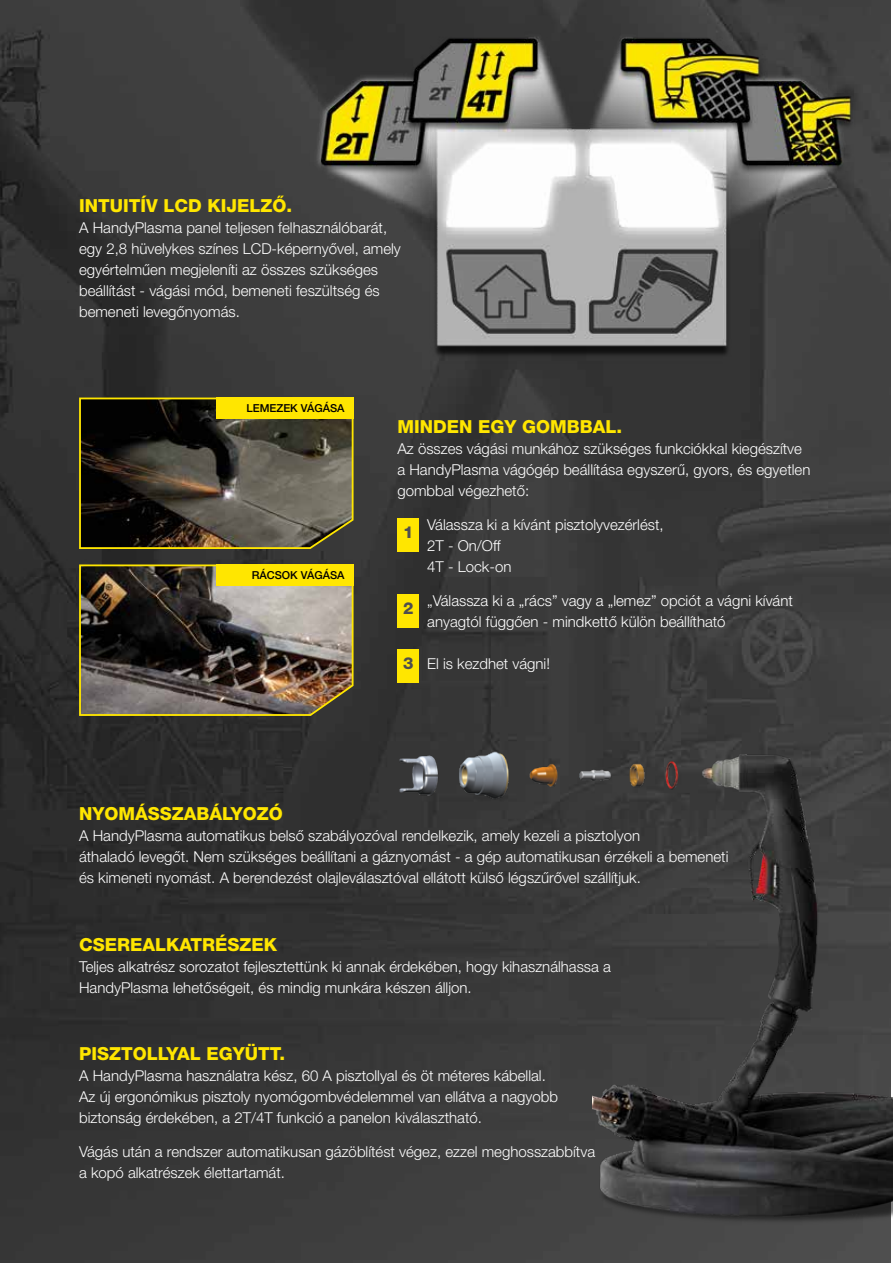
<style>
.page{position:relative;width:893px;height:1263px;background:#fff}
.page>*{position:absolute;margin:0;border:0;box-sizing:border-box;transform-origin:0 0}
.t1{font:800 18px "Helvetica Neue LT Pro";color:#ffe600}
.t2{font:800 16.5px "Helvetica Neue LT Pro";color:#4d4d4f}
.t3{font:300 15px/21px "Helvetica Neue LT Pro";color:#fff}
.t4{font:500 10.95px "Helvetica Neue LT Pro";color:#000}
</style>
<div class="page">
<img style="left:0;top:0;width:891px;height:1263px">
<img style="left:310px;top:30px;width:545px;height:344px">
<img style="left:593px;top:748px;width:300px;height:496px">
<img style="left:397px;top:747px;width:282px;height:56px">
<div style="left:397px;top:518px;width:22px;height:34px;background:#ffe600"></div>
<div style="left:397px;top:594px;width:22px;height:33px;background:#ffe600"></div>
<div style="left:397px;top:649px;width:22px;height:34px;background:#ffe600"></div>
<svg style="left:78px;top:397px;width:276px;height:153px;background:#413d30"></svg>
<div style="left:216px;top:398px;width:138px;height:21px;background:#ffe600"></div>
<img style="left:78px;top:563px;width:276px;height:154px">
<div style="left:216px;top:564px;width:138px;height:22px;background:#ffe600"></div>
<p class="t1" style="left:79px;top:195px;width:215px">INTUITÍV LCD KIJELZŐ.</p>
<p class="t3" style="left:79px;top:217px;width:323px">A HandyPlasma panel teljesen felhasználóbarát, egy 2,8 hüvelykes színes LCD-képernyővel, amely egyértelműen megjeleníti az összes szükséges beállítást - vágási mód, bemeneti feszültség és bemeneti levegőnyomás.</p>
<p class="t4" style="left:246px;top:402px;width:100px">LEMEZEK VÁGÁSA</p>
<p class="t4" style="left:252px;top:569px;width:94px">RÁCSOK VÁGÁSA</p>
<p class="t1" style="left:397px;top:416px;width:226px">MINDEN EGY GOMBBAL.</p>
<p class="t3" style="left:397px;top:438px;width:414px">Az összes vágási munkához szükséges funkciókkal kiegészítve a HandyPlasma vágógép beállítása egyszerű, gyors, és egyetlen gombbal végezhető:</p>
<p class="t3" style="left:427px;top:514px;width:238px">Válassza ki a kívánt pisztolyvezérlést,<br>2T - On/Off<br>4T - Lock-on</p>
<p class="t3" style="left:427px;top:589px;width:367px">„Válassza ki a „rács” vagy a „lemez” opciót a vágni kívánt anyagtól függően - mindkettő külön beállítható</p>
<p class="t3" style="left:427px;top:653px;width:124px">El is kezdhet vágni!</p>
<p class="t2" style="left:403px;top:523px;width:12px">1</p>
<p class="t2" style="left:403px;top:598px;width:12px">2</p>
<p class="t2" style="left:403px;top:653px;width:12px">3</p>
<p class="t1" style="left:79px;top:803px;width:205px">NYOMÁSSZABÁLYOZÓ</p>
<p class="t3" style="left:79px;top:825px;width:651px">A HandyPlasma automatikus belső szabályozóval rendelkezik, amely kezeli a pisztolyon<br>áthaladó levegőt. Nem szükséges beállítani a gáznyomást - a gép automatikusan érzékeli a bemeneti és kimeneti nyomást. A berendezést olajleválasztóval ellátott külső légszűrővel szállítjuk.</p>
<p class="t1" style="left:79px;top:933px;width:200px">CSEREALKATRÉSZEK</p>
<p class="t3" style="left:79px;top:955px;width:533px">Teljes alkatrész sorozatot fejlesztettünk ki annak érdekében, hogy kihasználhassa a<br>HandyPlasma lehetőségeit, és mindig munkára készen álljon.</p>
<p class="t1" style="left:79px;top:1043px;width:208px">PISZTOLLYAL EGYÜTT.</p>
<p class="t3" style="left:79px;top:1065px;width:480px">A HandyPlasma használatra kész, 60 A pisztollyal és öt méteres kábellal.<br>Az új ergonómikus pisztoly nyomógombvédelemmel van ellátva a nagyobb biztonság érdekében, a 2T/4T funkció a panelon kiválasztható.</p>
<p class="t3" style="left:79px;top:1141px;width:517px">Vágás után a rendszer automatikusan gázöblítést végez, ezzel meghosszabbítva a kopó alkatrészek élettartamát.</p>
</div>
